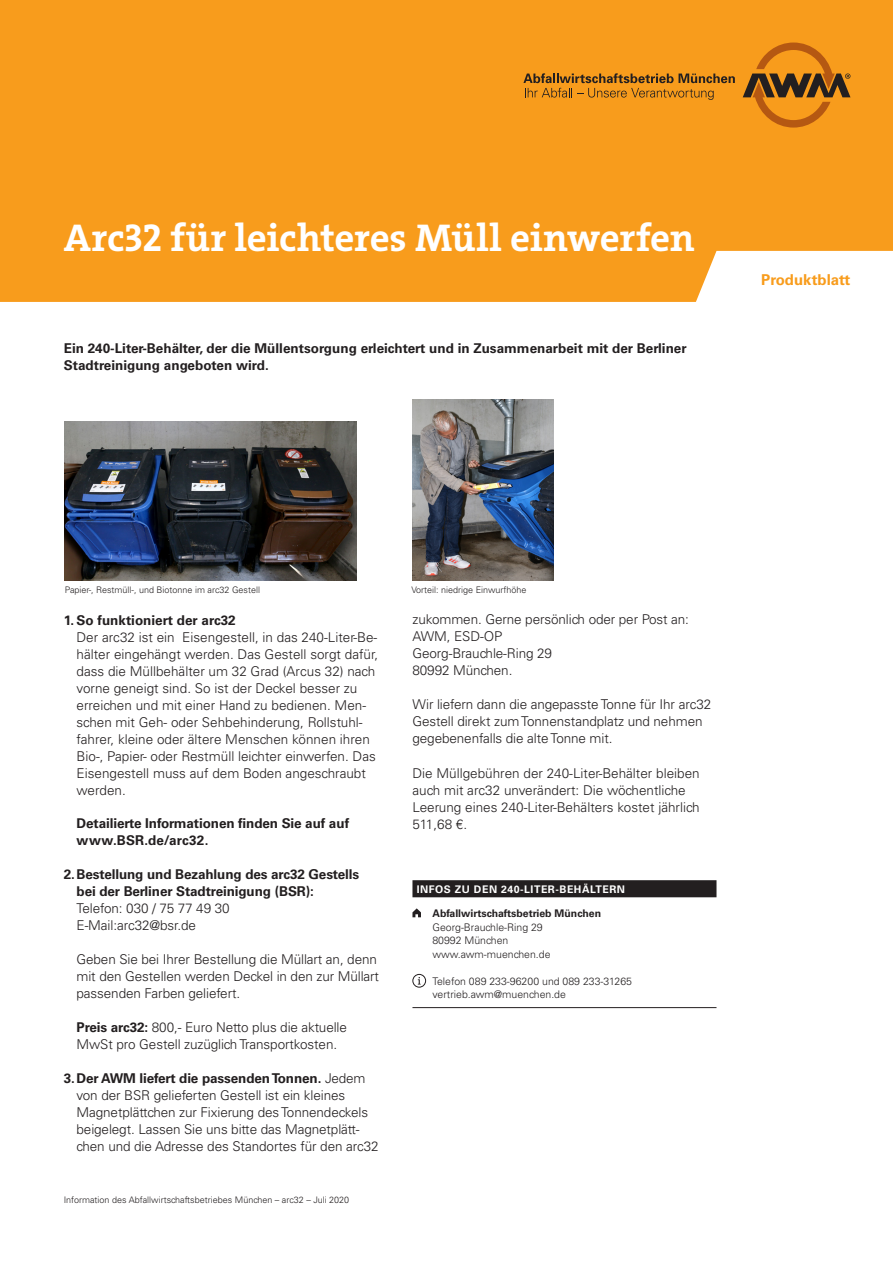
<style>
.page{position:relative;width:893px;height:1263px;background:#fff}
.page>*{position:absolute;margin:0;border:0;box-sizing:border-box;transform-origin:0 0}
.t1{font:39px "The Serif HP7 Bld";letter-spacing:-.01em;color:#fff}
.t2{font:700 15px "Univers LT Std";color:#f89c1c}
.t3{font:300 13.5px/17px "Univers LT Std";letter-spacing:-.01em;color:#231f20}
.AWM___Innen___Copy_S{font:700 13.5px/17px "Univers LT Std";letter-spacing:-.01em;color:#231f20}
.AWM___Infokasten___C{font:300 10.5px/13.5px "Univers LT Std";color:#231f20}
.AWM___Innen___Sublin{font:700 10.5px "Univers LT Std";letter-spacing:.05em;color:#fff}
.AWM___Innen___Hinwei{font:300 9px "Univers LT Std";color:#231f20}
.s1{font-weight:700}
.s2{font-weight:300}
</style>
<div class="page">
<div style="left:0;top:0;width:893px;height:302px;background:#f89c1c"></div>
<svg style="left:743px;top:43px;width:107px;height:85px;background:#c87b1a"></svg>
<svg style="left:523px;top:73px;width:212px;height:27px;background:#c9801c"></svg>
<img style="left:412px;top:400px;width:142px;height:180px">
<img style="left:65px;top:421px;width:291px;height:160px">
<div style="left:412px;top:880px;width:304px;height:17px;background:#231f20"></div>
<hr style="left:412px;top:1007px;width:304px;height:1px;background:#231f20">
<svg style="left:412px;top:908px;width:9px;height:9px"></svg>
<svg style="left:418px;top:977px;width:3px;height:7px"></svg>
<div style="left:412px;top:974px;width:14px;height:13px;border:1px solid #231f20;border-radius:50%"></div>
<p class="t1" style="left:64px;top:212px;width:632px">Arc32 für leichteres Müll einwerfen</p>
<p class="AWM___Innen___Copy_S" style="left:64px;top:340px;width:624px">Ein 240-Liter-Behälter, der die Müllentsorgung erleichtert und in Zusammenarbeit mit der Berliner<br>Stadtreinigung angeboten wird.</p>
<p class="t2" style="left:761px;top:271px;width:91px">Produktblatt</p>
<p class="AWM___Innen___Hinwei" style="left:65px;top:585px;width:197px">Papier-, Restmüll-, und Biotonne im arc32 Gestell</p>
<p class="AWM___Innen___Hinwei" style="left:411px;top:585px;width:117px">Vorteil: niedrige Einwurfhöhe</p>
<p class="t3" style="left:77px;top:612px;width:303px;text-indent:-13px"><span class="s1">1. So funktioniert der arc32<br></span>Der arc32 ist ein Eisengestell, in das 240-Liter-Be&shy;hälter eingehängt werden. Das Gestell sorgt dafür, dass die Müllbehälter um 32 Grad (Arcus 32) nach vorne geneigt sind. So ist der Deckel besser zu erreichen und mit einer Hand zu bedienen. Men&shy;schen mit Geh- oder Sehbehinderung, Rollstuhl&shy;fahrer, kleine oder ältere Menschen können ihren Bio-, Papier- oder Restmüll leichter einwerfen. Das Eisengestell muss auf dem Boden angeschraubt werden.</p>
<p class="AWM___Innen___Copy_S" style="left:77px;top:815px;width:274px">Detailierte Informationen finden Sie auf auf www.BSR.de/arc32.</p>
<p class="AWM___Innen___Copy_S" style="left:77px;top:866px;width:284px;text-indent:-13px">2.Bestellung und Bezahlung des arc32 Gestells bei der Berliner Stadtreinigung (BSR):<br><span class="s2">Telefon: 030 / 75 77 49 30<br>E-Mail:arc32@bsr.de</span></p>
<p class="t3" style="left:77px;top:950px;width:304px">Geben Sie bei Ihrer Bestellung die Müllart an, denn mit den Gestellen werden Deckel in den zur Müllart passenden Farben geliefert.</p>
<p class="t3" style="left:77px;top:1019px;width:272px"><span class="s1">Preis arc32:</span> 800,- Euro Netto plus die aktuelle<br>MwSt pro Gestell zuzüglich Transportkosten.</p>
<p class="t3" style="left:77px;top:1070px;width:304px;text-indent:-13px"><span class="s1">3.Der AWM liefert die passenden Tonnen.</span> Jedem von der BSR gelieferten Gestell ist ein kleines Magnetplättchen zur Fixierung des Tonnendeckels beigelegt. Lassen Sie uns bitte das Magnetplätt&shy;chen und die Adresse des Standortes für den arc32</p>
<p class="AWM___Innen___Hinwei" style="left:64px;top:1195px;width:287px">Information des Abfallwirtschaftsbetriebes München – arc32 – Juli 2020</p>
<p class="t3" style="left:412px;top:610px;width:278px">zukommen. Gerne persönlich oder per Post an:<br>AWM, ESD-OP<br>Georg-Brauchle-Ring 29<br>80992 München.</p>
<p class="t3" style="left:412px;top:695px;width:300px">Wir liefern dann die angepasste Tonne für Ihr arc32<br>Gestell direkt zum Tonnenstandplatz und nehmen gegebenenfalls die alte Tonne mit.</p>
<p class="t3" style="left:412px;top:765px;width:289px">Die Müllgebühren der 240-Liter-Behälter bleiben auch mit arc32 unverändert: Die wöchentliche Leerung eines 240-Liter-Behälters kostet jährlich 511,68 €.</p>
<p class="AWM___Innen___Sublin" style="left:417px;top:883px;width:210px">INFOS ZU DEN 240-LITER-BEHÄLTERN</p>
<p class="AWM___Infokasten___C" style="left:432px;top:907px;width:170px"><span class="s1">Abfallwirtschaftsbetrieb München<br></span>Georg-Brauchle-Ring 29<br>80992 München www.awm-muenchen.de</p>
<p class="AWM___Infokasten___C" style="left:432px;top:974px;width:201px">Telefon 089 233-96200 und 089 233-31265 vertrieb.awm@muenchen.de</p>
</div>
